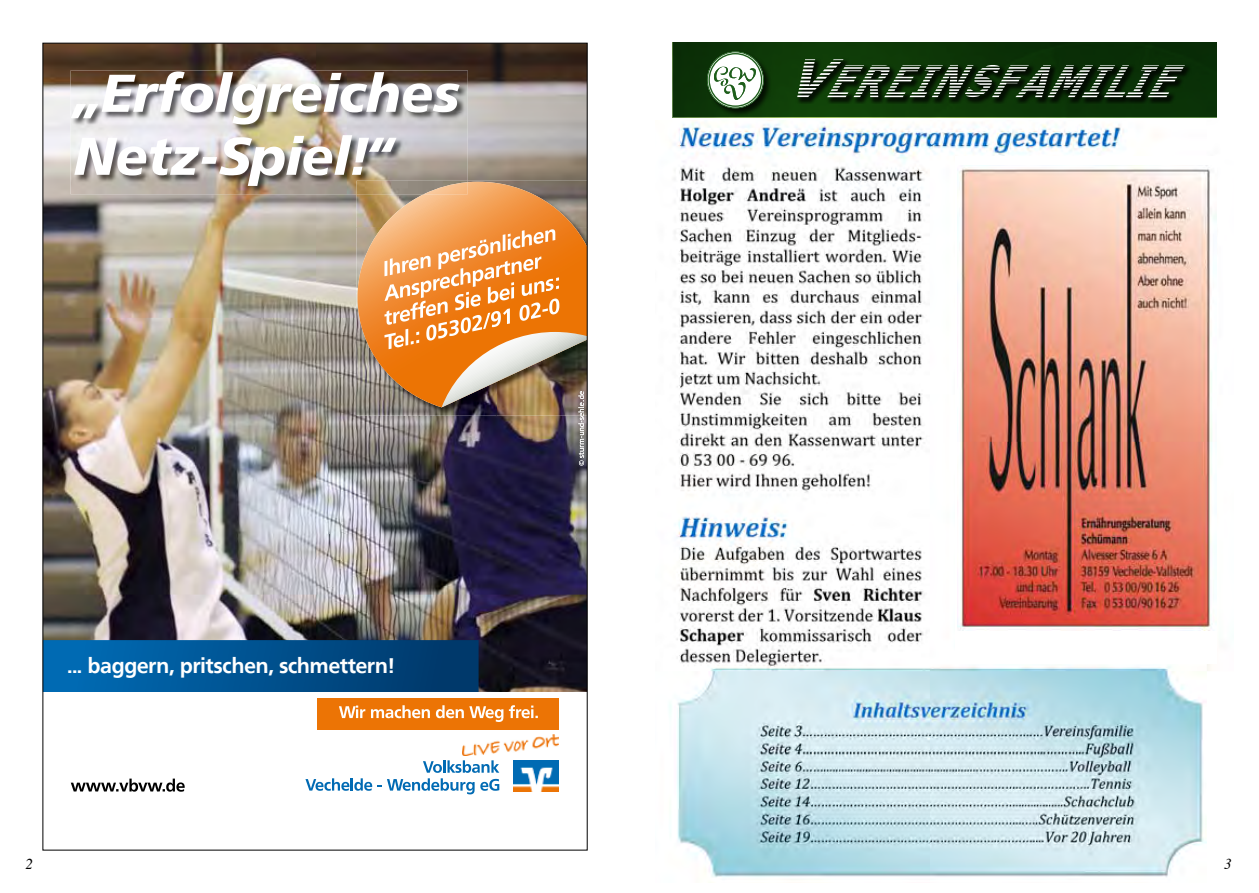
<style>
.page{position:relative;width:1259px;height:893px;background:#fff}
.page>*{position:absolute;margin:0;border:0;box-sizing:border-box;transform-origin:0 0}
.t1{font:italic 700 52.5px/63px "Frutiger VR";color:#fff}
.t2{font:700 21px "Frutiger VR";color:#fff}
.t3{font:italic 15px "Times";color:#000}
</style>
<div class="page">
<img style="left:45px;top:45px;width:540px;height:647px">
<img style="left:356px;top:227px;width:28px;height:189px">
<svg style="left:357px;top:182px;width:228px;height:225px;background:#d09863"></svg>
<svg style="left:45px;top:640px;width:433px;height:52px;background:#00518e"></svg>
<div style="left:318px;top:698px;width:241px;height:31px;background:#ec7405"></div>
<svg style="left:339px;top:705px;width:199px;height:17px"></svg>
<img style="left:513px;top:760px;width:46px;height:31px">
<svg style="left:305px;top:778px;width:67px;height:13px"></svg>
<svg style="left:378px;top:760px;width:121px;height:34px"></svg>
<svg style="left:71px;top:779px;width:114px;height:13px"></svg>
<img style="left:70px;top:70px;width:398px;height:124px">
<img style="left:356px;top:181px;width:112px;height:13px">
<img style="left:424px;top:182px;width:44px;height:12px">
<img style="left:463px;top:734px;width:95px;height:21px">
<img style="left:384px;top:229px;width:201px;height:236px">
<img style="left:669px;top:120px;width:548px;height:757px">
<div style="left:955px;top:156px;width:261px;height:507px;background:#fff"></div>
<img style="left:957px;top:168px;width:259px;height:462px">
<img style="left:672px;top:43px;width:544px;height:74px">
<div style="left:795px;top:57px;width:396px;height:47px;background:#000;opacity:.75"></div>
<svg style="left:797px;top:59px;width:388px;height:38px;background:#3a5037"></svg>
<div style="left:707px;top:51px;width:65px;height:66px;background:#000;opacity:.75"></div>
<svg style="left:708px;top:53px;width:54px;height:54px"></svg>
<div style="left:707px;top:52px;width:56px;height:56px;border:3px solid #fff;border-radius:50%"></div>
<div style="left:707px;top:52px;width:56px;height:56px;border:1px solid #1f5f1c;border-radius:50%"></div>
<div style="left:708px;top:53px;width:54px;height:54px;border:1px solid #1f5f1c;border-radius:50%"></div>
<svg style="left:714px;top:67px;width:42px;height:33px"></svg>
<h1 class="t1" style="left:74px;top:62px;width:387px">„Erfolgreiches<br>Netz-Spiel!“</h1>
<p class="t2" style="left:68px;top:653px;width:328px">... baggern, pritschen, schmettern!</p>
<p class="t3" style="left:26px;top:851px;width:9px">2</p>
<p class="t3" style="left:1224px;top:851px;width:9px">3</p>
</div>
